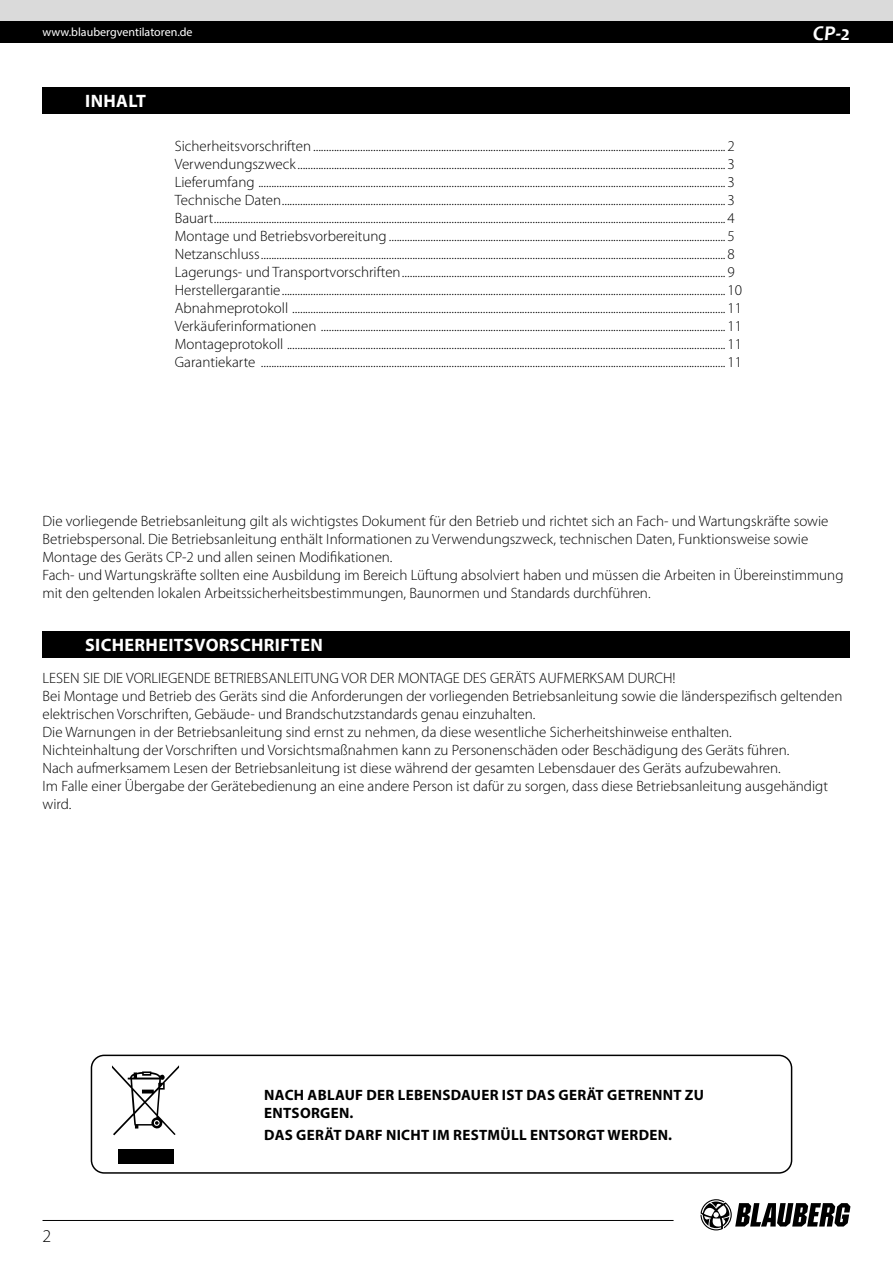
<style>
.page{position:relative;width:893px;height:1263px;background:#fff}
.page>*{position:absolute;margin:0;border:0;box-sizing:border-box;transform-origin:0 0}
.t1{font:italic 700 21px "Candara";color:#fff}
.t2{font:700 18px "Myriad Pro";letter-spacing:.02em;color:#fff}
.t3{font:300 18px "Myriad Pro";color:#000}
.t4{font:300 15px/18px "Myriad Pro";color:#000}
.t5{font:700 15px/18px "Myriad Pro";letter-spacing:.02em;color:#000}
.t6{font:12px "Myriad Pro";color:#fff}
</style>
<div class="page">
<div style="left:0;top:0;width:893px;height:21px;background:#dadada"></div>
<div style="left:0;top:21px;width:893px;height:22px;background:#000"></div>
<svg style="left:700px;top:1199px;width:150px;height:31px"></svg>
<hr style="left:43px;top:1220px;width:631px;height:1px;background:#000">
<div style="left:43px;top:631px;width:807px;height:27px;background:#000"></div>
<div style="left:91px;top:1054px;width:701px;height:120px;border:1px solid #000;border-radius:13px"></div>
<svg style="left:112px;top:1065px;width:67px;height:70px"></svg>
<div style="left:118px;top:1149px;width:55px;height:14px;background:#000"></div>
<div style="left:43px;top:87px;width:807px;height:27px;background:#000"></div>
<p class="t6" style="left:43px;top:25px;width:152px">www.blaubergventilatoren.de</p>
<h1 class="t1" style="left:813px;top:20px;width:39px">CP-2</h1>
<p class="t2" style="left:85px;top:89px;width:62px">INHALT</p>
<p class="t4" style="left:175px;top:137px;width:569px">Sicherheitsvorschriften .............................................................................................................................................................. 2<br>Verwendungszweck .................................................................................................................................................................... 3<br>Lieferumfang ................................................................................................................................................................................... 3<br>Technische Daten.......................................................................................................................................................................... 3<br>Bauart.................................................................................................................................................................................................... 4<br>Montage und Betriebsvorbereitung ................................................................................................................................. 5<br>Netzanschluss.................................................................................................................................................................................. 8<br>Lagerungs- und Transportvorschriften............................................................................................................................ 9<br>Herstellergarantie.......................................................................................................................................................................... 10<br>Abnahmeprotokoll ...................................................................................................................................................................... 11<br>Verkäuferinformationen ........................................................................................................................................................... 11<br>Montageprotokoll ........................................................................................................................................................................ 11<br>Garantiekarte .................................................................................................................................................................................. 11</p>
<p class="t4" style="left:43px;top:512px;width:802px">Die vorliegende Betriebsanleitung gilt als wichtigstes Dokument für den Betrieb und richtet sich an Fach- und Wartungskräfte sowie Betriebspersonal. Die Betriebsanleitung enthält Informationen zu Verwendungszweck, technischen Daten, Funktionsweise sowie Montage des Geräts CP-2 und allen seinen Modifikationen.<br>Fach- und Wartungskräfte sollten eine Ausbildung im Bereich Lüftung absolviert haben und müssen die Arbeiten in Übereinstimmung mit den geltenden lokalen Arbeitssicherheitsbestimmungen, Baunormen und Standards durchführen.</p>
<p class="t2" style="left:85px;top:633px;width:239px">SICHERHEITSVORSCHRIFTEN</p>
<p class="t4" style="left:43px;top:669px;width:801px">LESEN SIE DIE VORLIEGENDE BETRIEBSANLEITUNG VOR DER MONTAGE DES GERÄTS AUFMERKSAM DURCH!<br>Bei Montage und Betrieb des Geräts sind die Anforderungen der vorliegenden Betriebsanleitung sowie die länderspezifisch geltenden elektrischen Vorschriften, Gebäude- und Brandschutzstandards genau einzuhalten.<br>Die Warnungen in der Betriebsanleitung sind ernst zu nehmen, da diese wesentliche Sicherheitshinweise enthalten.<br>Nichteinhaltung der Vorschriften und Vorsichtsmaßnahmen kann zu Personenschäden oder Beschädigung des Geräts führen.<br>Nach aufmerksamem Lesen der Betriebsanleitung ist diese während der gesamten Lebensdauer des Geräts aufzubewahren.<br>Im Falle einer Übergabe der Gerätebedienung an eine andere Person ist dafür zu sorgen, dass diese Betriebsanleitung ausgehändigt wird.</p>
<p class="t3" style="left:43px;top:1226px;width:10px">2</p>
<p class="t5" style="left:264px;top:1085px;width:441px">NACH ABLAUF DER LEBENSDAUER IST DAS GERÄT GETRENNT ZU<br>ENTSORGEN.</p>
<p class="t5" style="left:264px;top:1125px;width:409px">DAS GERÄT DARF NICHT IM RESTMÜLL ENTSORGT WERDEN.</p>
</div>
